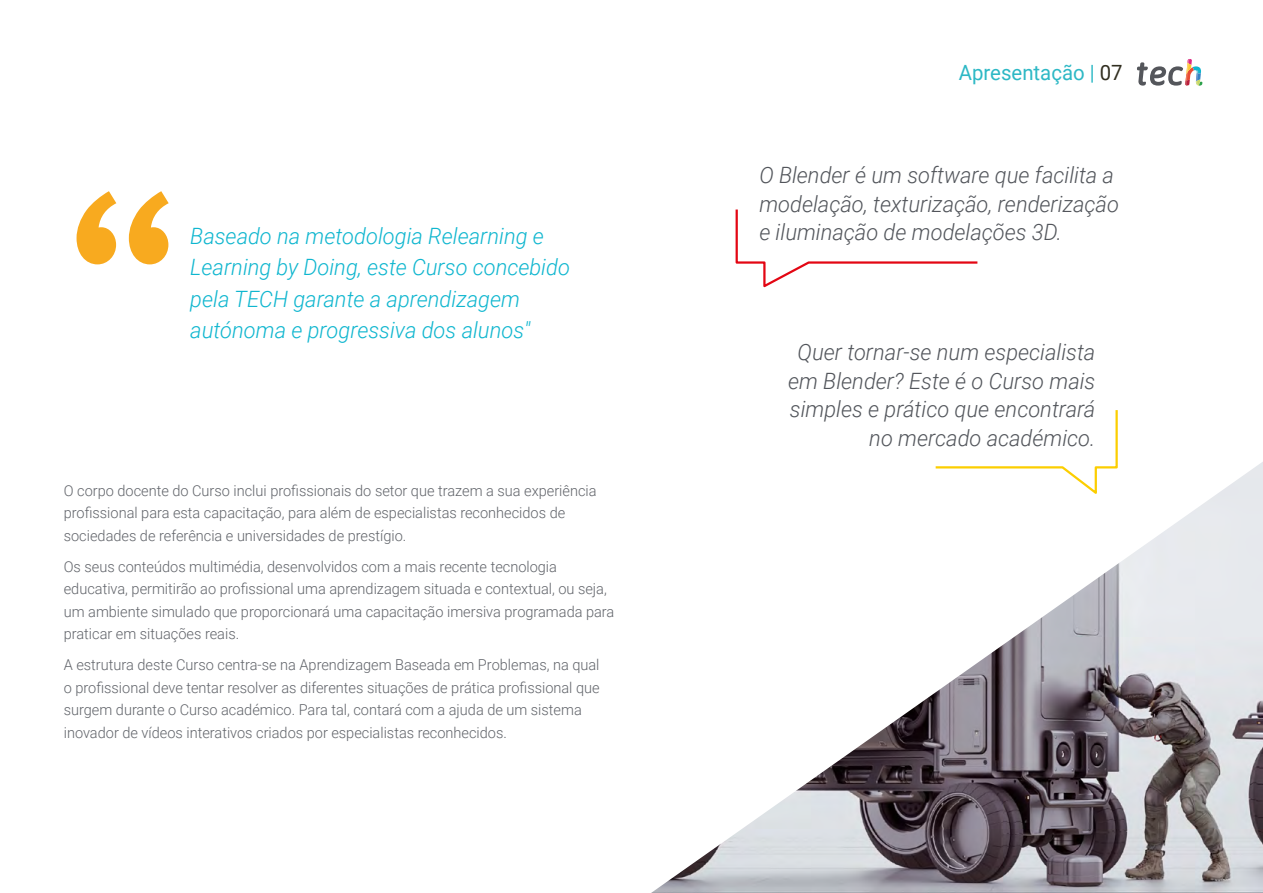
<style>
.page{position:relative;width:1263px;height:893px;background:#fff}
.page>*{position:absolute;margin:0;border:0;box-sizing:border-box;transform-origin:0 0}
.t1{font:italic 300 22.5px/28.5px "Roboto";color:#52555b;text-align:right}
.t2{font:italic 300 22.5px/31.5px "Roboto";color:#0fb6cf}
.t3{font:21px "Roboto";color:#2db8c5}
.t4{font:300 15px/22.5px "Roboto";color:#61646a}
.s1{color:#312e20}
</style>
<div class="page">
<svg style="left:77px;top:191px;width:92px;height:73px"></svg>
<svg style="left:1115px;top:410px;width:3px;height:51px"></svg>
<svg style="left:735px;top:209px;width:243px;height:79px"></svg>
<svg style="left:1137px;top:59px;width:65px;height:27px"></svg>
<img style="left:651px;top:461px;width:612px;height:432px">
<h1 class="t2" style="left:190px;top:219px;width:381px">Baseado na metodologia Relearning e Learning by Doing, este Curso concebido pela TECH garante a aprendizagem autónoma e progressiva dos alunos"</h1>
<p class="t4" style="left:64px;top:478px;width:534px">O corpo docente do Curso inclui profissionais do setor que trazem a sua experiência profissional para esta capacitação, para além de especialistas reconhecidos de sociedades de referência e universidades de prestígio.</p>
<p class="t4" style="left:64px;top:554px;width:552px">Os seus conteúdos multimédia, desenvolvidos com a mais recente tecnologia educativa, permitirão ao profissional uma aprendizagem situada e contextual, ou seja, um ambiente simulado que proporcionará uma capacitação imersiva programada para praticar em situações reais.</p>
<p class="t4" style="left:64px;top:653px;width:537px">A estrutura deste Curso centra-se na Aprendizagem Baseada em Problemas, na qual o profissional deve tentar resolver as diferentes situações de prática profissional que surgem durante o Curso académico. Para tal, contará com a ajuda de um sistema inovador de vídeos interativos criados por especialistas reconhecidos.</p>
<h2 class="t3" style="left:959px;top:57px;width:165px">Apresentação | <span class="s1">07</span></h2>
<h1 class="t1" style="left:759px;top:160px;width:361px;text-align:left">O Blender é um software que facilita a modelação, texturização, renderização e iluminação de modelações 3D.</h1>
<h1 class="t1" style="left:788px;top:337px;width:309px">Quer tornar-se num especialista em Blender? Este é o Curso mais simples e prático que encontrará no mercado académico.</h1>
</div>
